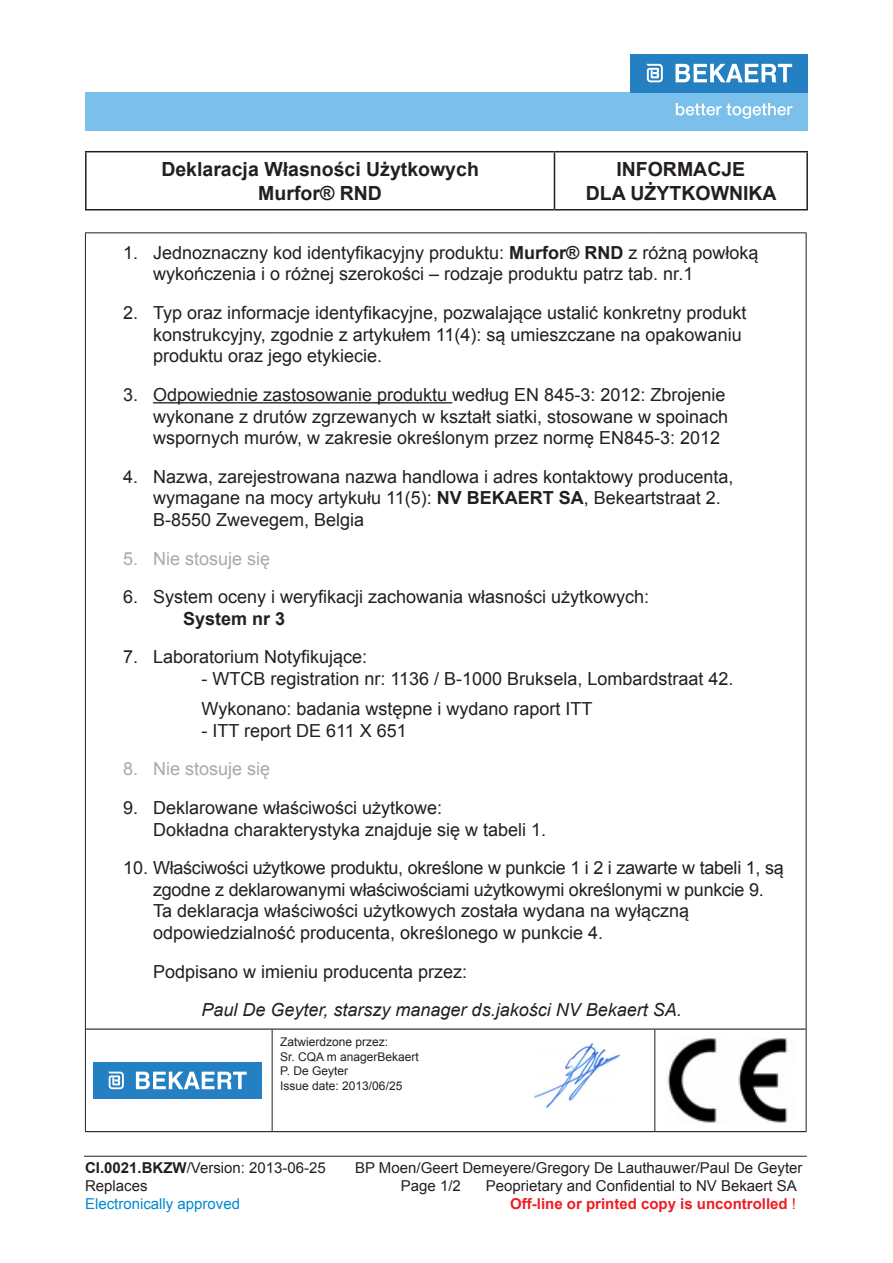
<style>
.page{position:relative;width:893px;height:1263px;background:#fff}
.page>*{position:absolute;margin:0;border:0;box-sizing:border-box;transform-origin:0 0}
.t1{font:700 19.5px/23.4px "Arial";color:#231f20;text-align:center}
.t2{font:18px/21.6px "Arial";color:#231f20}
.t3{font:italic 18px "Arial";color:#231f20}
.t4{font:18px "Arial";color:#a8a9ad}
.t5{font:700 18px "Arial";color:#231f20}
.t6{font:15px "Arial";color:#231f20}
.t7{font:700 15px "Arial";color:#ee1d23}
.t8{font:15px "Arial";color:#0089cf}
.t9{font:12px/14.4px "Arial";color:#231f20}
.s1{font-weight:700}
.s2{font-weight:400}
</style>
<div class="page">
<hr style="left:85px;top:232px;width:187px;height:1px;background:#231f20">
<hr style="left:272px;top:232px;width:383px;height:1px;background:#231f20">
<hr style="left:655px;top:232px;width:151px;height:1px;background:#231f20">
<hr style="left:86px;top:1028px;width:186px;height:2px;background:#231f20">
<hr style="left:272px;top:1028px;width:383px;height:2px;background:#231f20">
<hr style="left:655px;top:1028px;width:151px;height:2px;background:#231f20">
<hr style="left:85px;top:1131px;width:187px;height:1px;background:#231f20">
<hr style="left:272px;top:1131px;width:383px;height:1px;background:#231f20">
<hr style="left:655px;top:1131px;width:151px;height:1px;background:#231f20">
<hr style="left:85px;top:233px;width:1px;height:796px;background:#231f20">
<hr style="left:85px;top:1029px;width:1px;height:102px;background:#231f20">
<hr style="left:272px;top:1030px;width:1px;height:101px;background:#231f20">
<hr style="left:806px;top:233px;width:1px;height:796px;background:#231f20">
<hr style="left:654px;top:1030px;width:1px;height:101px;background:#231f20">
<hr style="left:806px;top:1029px;width:1px;height:102px;background:#231f20">
<hr style="left:153px;top:402px;width:299px;height:1px;background:#231f20">
<div style="left:94px;top:1062px;width:168px;height:36px;background:#257fc3"></div>
<svg style="left:108px;top:1072px;width:16px;height:17px"></svg>
<svg style="left:136px;top:1072px;width:111px;height:17px"></svg>
<img style="left:667px;top:1038px;width:121px;height:85px">
<div style="left:85px;top:92px;width:723px;height:38px;background:#7ac0ea"></div>
<div style="left:631px;top:54px;width:177px;height:38px;background:#257fc3"></div>
<svg style="left:646px;top:64px;width:17px;height:18px"></svg>
<svg style="left:675px;top:64px;width:117px;height:18px"></svg>
<svg style="left:676px;top:103px;width:116px;height:16px"></svg>
<hr style="left:85px;top:151px;width:469px;height:1px;background:#231f20">
<hr style="left:85px;top:152px;width:2px;height:57px;background:#231f20">
<hr style="left:554px;top:151px;width:254px;height:1px;background:#231f20">
<hr style="left:554px;top:152px;width:1px;height:57px;background:#231f20">
<hr style="left:806px;top:152px;width:2px;height:57px;background:#231f20">
<hr style="left:85px;top:209px;width:469px;height:1px;background:#231f20">
<hr style="left:554px;top:209px;width:254px;height:1px;background:#231f20">
<hr style="left:84px;top:1156px;width:723px;height:1px;background:#231f20">
<img style="left:534px;top:1043px;width:86px;height:67px">
<p class="t1" style="left:161px;top:158px;width:319px">Deklaracja Własności Użytkowych<br>Murfor® RND</p>
<p class="t1" style="left:616px;top:158px;width:62px">informa</p>
<p class="t1" style="left:586px;top:158px;width:193px;text-align:left;text-indent:122px">cje dla użytkownika</p>
<p class="t2" style="left:153px;top:242px;width:607px;text-indent:-30px">1. Jednoznaczny kod identyfikacyjny produktu: <span class="s1">Murfor® RND</span> z różną powłoką wykończenia i o różnej szerokości – rodzaje produktu patrz tab. nr.1</p>
<p class="t2" style="left:153px;top:302px;width:595px;text-indent:-30px">2. Typ oraz informacje identyfikacyjne, pozwalające ustalić konkretny produkt konstrukcyjny, zgodnie z artykułem 11(4): są umieszczane na opakowaniu produktu oraz jego etykiecie.</p>
<p class="t2" style="left:153px;top:384px;width:577px;text-indent:-30px">3. Odpowiednie zastosowanie produktu według EN 845-3: 2012: Zbrojenie wykonane z drutów zgrzewanych w kształt siatki, stosowane w spoinach wspornych murów, w zakresie określonym przez normę EN845-3: 2012</p>
<p class="t2" style="left:153px;top:466px;width:582px;text-indent:-30px">4. Nazwa, zarejestrowana nazwa handlowa i adres kontaktowy producenta, wymagane na mocy artykułu 11(5): <span class="s1">NV BEKAERT SA</span>, Bekeartstraat 2.<br>B-8550 Zwevegem, Belgia</p>
<p class="t4" style="left:123px;top:546px;width:148px">5. Nie stosuje się</p>
<p class="t2" style="left:123px;top:586px;width:527px">6. System oceny i weryfikacji zachowania własności użytkowych:</p>
<p class="t5" style="left:183px;top:606px;width:104px">System nr 3</p>
<p class="t2" style="left:123px;top:646px;width:245px">7. Laboratorium Notyfikujące:</p>
<p class="t2" style="left:201px;top:664px;width:533px;line-height:30.2px">- WTCB registration nr: 1136 / B-1000 Bruksela, Lombardstraat 42.<br>Wykonano: badania wstępne i wydano raport ITT</p>
<p class="t2" style="left:201px;top:720px;width:207px">- ITT report DE 611 X 651</p>
<p class="t4" style="left:123px;top:757px;width:148px">8. Nie stosuje się</p>
<p class="t2" style="left:153px;top:797px;width:395px;text-indent:-30px">9. Deklarowane właściwości użytkowe:<br>Dokładna charakterystyka znajduje się w tabeli 1.</p>
<p class="t2" style="left:153px;top:857px;width:632px;text-indent:-30px">10. Właściwości użytkowe produktu, określone w punkcie 1 i 2 i zawarte w tabeli 1, są zgodne z deklarowanymi właściwościami użytkowymi określonymi w punkcie 9.<br>Ta deklaracja właściwości użytkowych została wydana na wyłączną odpowiedzialność producenta, określonego w punkcie 4.</p>
<p class="t2" style="left:153px;top:961px;width:316px">Podpisano w imieniu producenta przez:</p>
<p class="t3" style="left:202px;top:998px;width:482px">Paul De Geyter, starszy manager ds.jakości NV Bekaert SA.</p>
<p class="t9" style="left:280px;top:1035px;width:140px">Zatwierdzone przez:<br>Sr. CQA m anagerBekaert<br>P. De Geyter<br>Issue date: 2013/06/25</p>
<p class="t6" style="left:85px;top:1158px;width:242px"><span class="s1">CI .0021.BKZW</span>/Version: 2013-06-25</p>
<p class="t6" style="left:355px;top:1158px;width:449px">BP Moen/Geert Demeyere/Gregory De Lauthauwer/Paul De Geyter</p>
<p class="t6" style="left:85px;top:1176px;width:64px">Replaces</p>
<p class="t6" style="left:401px;top:1176px;width:62px">Page 1/2</p>
<p class="t6" style="left:486px;top:1176px;width:312px">Peoprietary and Confidential to NV Bekaert SA</p>
<p class="t8" style="left:85px;top:1194px;width:157px">Electronically approved</p>
<p class="t7" style="left:510px;top:1194px;width:287px">Off-line or printed copy is uncontrolled <span class="s2">!</span></p>
</div>
